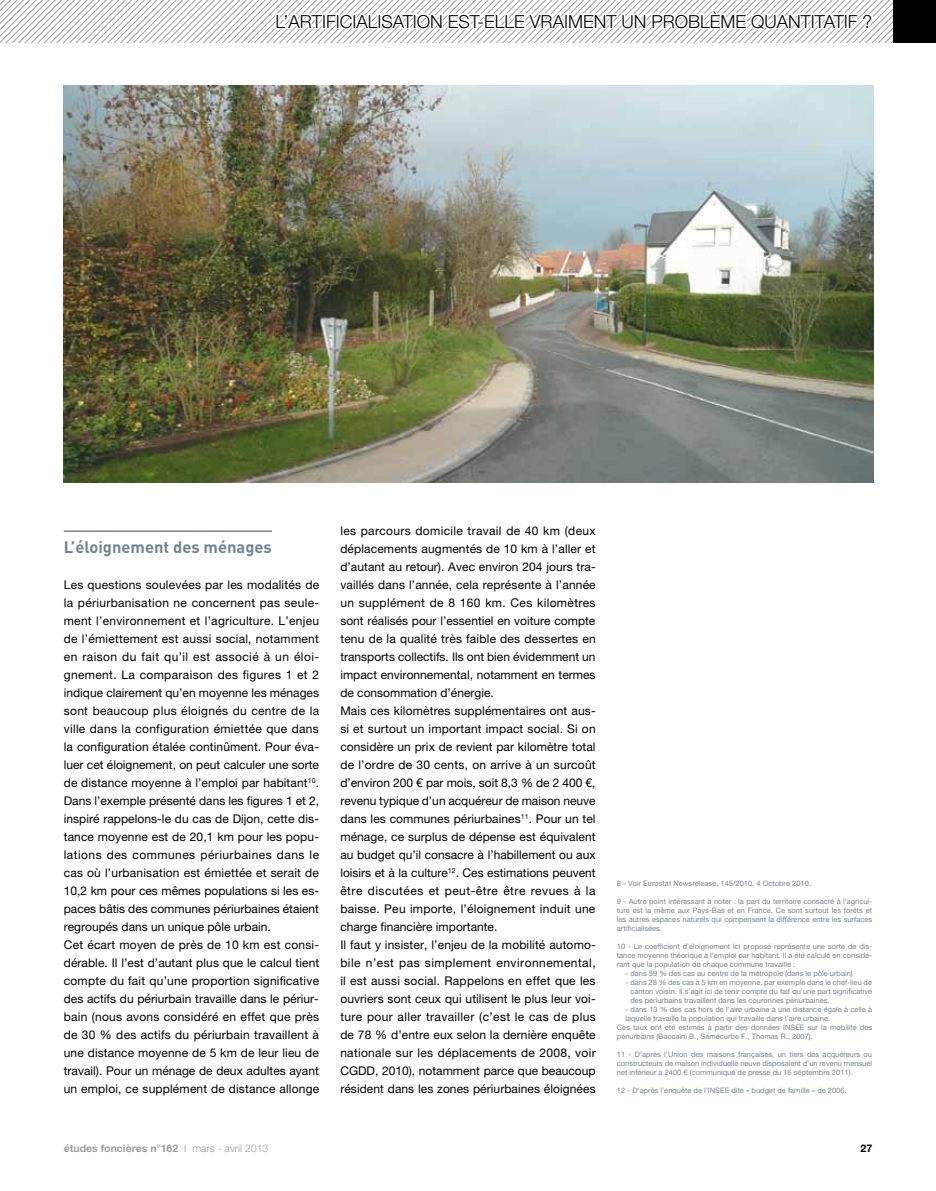
<style>
.page{position:relative;width:936px;height:1191px;background:#fff}
.page>*{position:absolute;margin:0;border:0;box-sizing:border-box;transform-origin:0 0}
.t1{font:300 18px "Helvetica Neue LT Pro";color:#000}
.t2{font:700 16.5px "DIN";color:#748494}
.t3{font:12px/18px "Helvetica Neue LT Pro";letter-spacing:.01em;color:#000}
.t4{font:700 10.5px "Helvetica Neue LT Pro";color:#9c9e9f}
.t5{font:700 10.5px "Helvetica Neue LT Pro";color:#000}
.t6{font:7.5px/9px "Helvetica Neue LT Pro";color:#748494;text-align:justify}
.s1{font-weight:300}
</style>
<div class="page">
<hr style="left:64px;top:530px;width:208px;height:2px;background:#748494">
<img style="left:64px;top:147px;width:809px;height:336px">
<svg style="left:0;top:0;width:935px;height:147px"></svg>
<h1 class="t1" style="left:275px;top:10px;width:23px">L’ARTIFICIALISATIO</h1>
<h1 class="t1" style="left:430px;top:10px;width:65px">N EST-ELLE</h1>
<h1 class="t1" style="left:530px;top:10px;width:12px">VRAIME</h1>
<h1 class="t1" style="left:593px;top:10px;width:71px">NT UN PROBL</h1>
<h1 class="t1" style="left:709px;top:10px;width:101px">ÈME QUANTITATIF</h1>
<h1 class="t1" style="left:862px;top:10px;width:11px">?</h1>
<h2 class="t2" style="left:64px;top:536px;width:209px">L’éloignement des ménages</h2>
<p class="t3" style="left:64px;top:576px;width:257px">Les questions soulevées par les modalités de la périurbanisation ne concernent pas seule&shy;ment l’environnement et l’agriculture. L’enjeu de l’émiettement est aussi social, notamment en raison du fait qu’il est associé à un éloi&shy;gnement. La comparaison des figures 1 et 2 indique clairement qu’en moyenne les ménages sont beaucoup plus éloignés du centre de la ville dans la configuration émiettée que dans la configuration étalée continûment. Pour éva&shy;luer cet éloignement, on peut calculer une sorte de distance moyenne à l’emploi par habitant<sup>10</sup>.<br>Dans l’exemple présenté dans les figures 1 et 2, inspiré rappelons-le du cas de Dijon, cette dis&shy;tance moyenne est de 20,1 km pour les popu&shy;lations des communes périurbaines dans le cas où l’urbanisation est émiettée et serait de 10,2 km pour ces mêmes populations si les es&shy;paces bâtis des communes périurbaines étaient regroupés dans un unique pôle urbain.<br>Cet écart moyen de près de 10 km est consi&shy;dérable. Il l’est d’autant plus que le calcul tient compte du fait qu’une proportion significative des actifs du périurbain travaille dans le périur&shy;bain (nous avons considéré en effet que près de 30 % des actifs du périurbain travaillent à une distance moyenne de 5 km de leur lieu de travail). Pour un ménage de deux adultes ayant un emploi, ce supplément de distance allonge</p>
<p class="t3" style="left:340px;top:522px;width:257px">les parcours domicile travail de 40 km (deux déplacements augmentés de 10 km à l’aller et d’autant au retour). Avec environ 204 jours tra&shy;vaillés dans l’année, cela représente à l’année un supplément de 8 160 km. Ces kilomètres sont réalisés pour l’essentiel en voiture compte tenu de la qualité très faible des dessertes en transports collectifs. Ils ont bien évidemment un impact environnemental, notamment en termes de consommation d’énergie.<br>Mais ces kilomètres supplémentaires ont aus&shy;si et surtout un important impact social. Si on considère un prix de revient par kilomètre total de l’ordre de 30 cents, on arrive à un surcoût d’environ 200 € par mois, soit 8,3 % de 2 400 €, revenu typique d’un acquéreur de maison neuve dans les communes périurbaines<sup>11</sup>. Pour un tel ménage, ce surplus de dépense est équivalent au budget qu’il consacre à l’habillement ou aux loisirs et à la culture<sup>12</sup>. Ces estimations peuvent être discutées et peut-être être revues à la baisse. Peu importe, l’éloignement induit une charge financière importante.<br>Il faut y insister, l’enjeu de la mobilité automo&shy;bile n’est pas simplement environnemental, il est aussi social. Rappelons en effet que les ouvriers sont ceux qui utilisent le plus leur voi&shy;ture pour aller travailler (c’est le cas de plus de 78 % d’entre eux selon la dernière enquête nationale sur les déplacements de 2008, voir CGDD, 2010), notamment parce que beaucoup résident dans les zones périurbaines éloignées</p>
<p class="t6" style="left:617px;top:878px;width:195px">8 - Voir Eurostat Newsrelease, 145/2010, 4 Octobre 2010.</p>
<p class="t6" style="left:617px;top:896px;width:257px">9 - Autre point intéressant à noter : la part du territoire consacré à l’agricul&shy;ture est la même aux Pays-Bas et en France. Ce sont surtout les forêts et les autres espaces naturels qui compensent la différence entre les surfaces artificialisées.</p>
<p class="t6" style="left:617px;top:941px;width:257px">10 - Le coefficient d’éloignement ici proposé représente une sorte de dis&shy;tance moyenne théorique à l’emploi par habitant. Il a été calculé en considé&shy;rant que la population de chaque commune travaille :</p>
<p class="t6" style="left:625px;top:968px;width:229px">- dans 59 % des cas au centre de la métropole (dans le pôle urbain)</p>
<p class="t6" style="left:630px;top:977px;width:243px;text-indent:-5px">- dans 28 % des cas à 5 km en moyenne, par exemple dans le chef-lieu de canton voisin. Il s’agit ici de tenir compte du fait qu’une part significative des périurbains travaillent dans les couronnes périurbaines.</p>
<p class="t6" style="left:625px;top:1004px;width:248px">- dans 13 % des cas hors de l’aire urbaine à une distance égale à celle à</p>
<p class="t6" style="left:625px;top:1013px;width:206px">laquelle travaille la population qui travaille dans l’aire urbaine.</p>
<p class="t6" style="left:617px;top:1022px;width:257px">Ces taux ont été estimés à partir des données INSEE sur la mobilité des</p>
<p class="t6" style="left:617px;top:1031px;width:197px">périurbains (Baccaïni B., Sémécurbe F., Thomas R., 2007).</p>
<p class="t6" style="left:617px;top:1049px;width:257px">11 - D’après l’Union des maisons françaises, un tiers des acquéreurs ou constructeurs de maison individuelle neuve disposaient d’un revenu mensuel net inférieur à 2400 € (communiqué de presse du 16 septembre 2011).</p>
<p class="t6" style="left:617px;top:1085px;width:231px">12 - D’après l’enquête de l’INSEE dite « budget de famille » de 2006.</p>
<p class="t4" style="left:64px;top:1141px;width:206px">études foncières n°162 <span class="s1">I MARS - AVRIL 2013</span></p>
<p class="t5" style="left:860px;top:1142px;width:13px">27</p>
</div>
